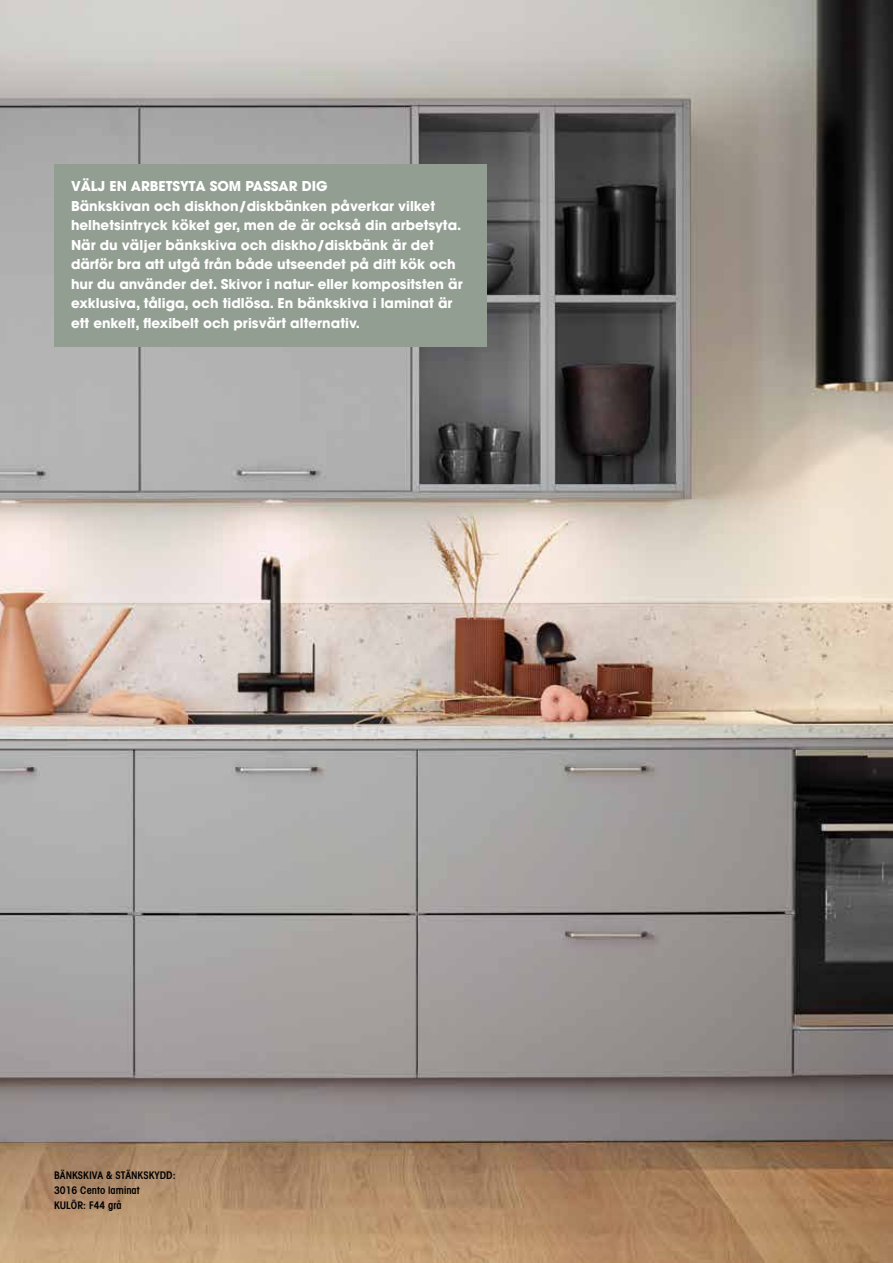
<style>
.page{position:relative;width:893px;height:1263px;background:#fff}
.page>*{position:absolute;margin:0;border:0;box-sizing:border-box;transform-origin:0 0}
.t1{font:700 13.5px/19.5px "Avant Garde";color:#fff}
.t2{font:600 condensed 10.5px/15px "Avant Garde";color:#000}
.t3{font:9px "Avant Garde";color:#000}
</style>
<div class="page">
<img style="left:0;top:0;width:893px;height:1263px">
<div style="left:54px;top:164px;width:433px;height:183px;background:#939e93"></div>
<p class="t1" style="left:71px;top:177px;width:393px">VÄLJ EN ARBETSYTA SOM PASSAR DIG<br>Bänkskivan och diskhon/diskbänken påverkar vilket helhetsintryck köket ger, men de är också din arbetsyta.<br>När du väljer bänkskiva och diskho/diskbänk är det därför bra att utgå från både utseendet på ditt kök och hur du använder det. Skivor i natur- eller kompositsten är exklusiva, tåliga, och tidlösa. En bänkskiva i laminat är ett enkelt, flexibelt och prisvärt alternativ.</p>
<p class="t2" style="left:54px;top:1167px;width:123px">BÄNKSKIVA &amp; STÄNKSKYDD:<br>3016 Cento laminat<br>KULÖR: F44 grå</p>
<p class="t3" style="left:54px;top:1200px;width:12px">18</p>
</div>
